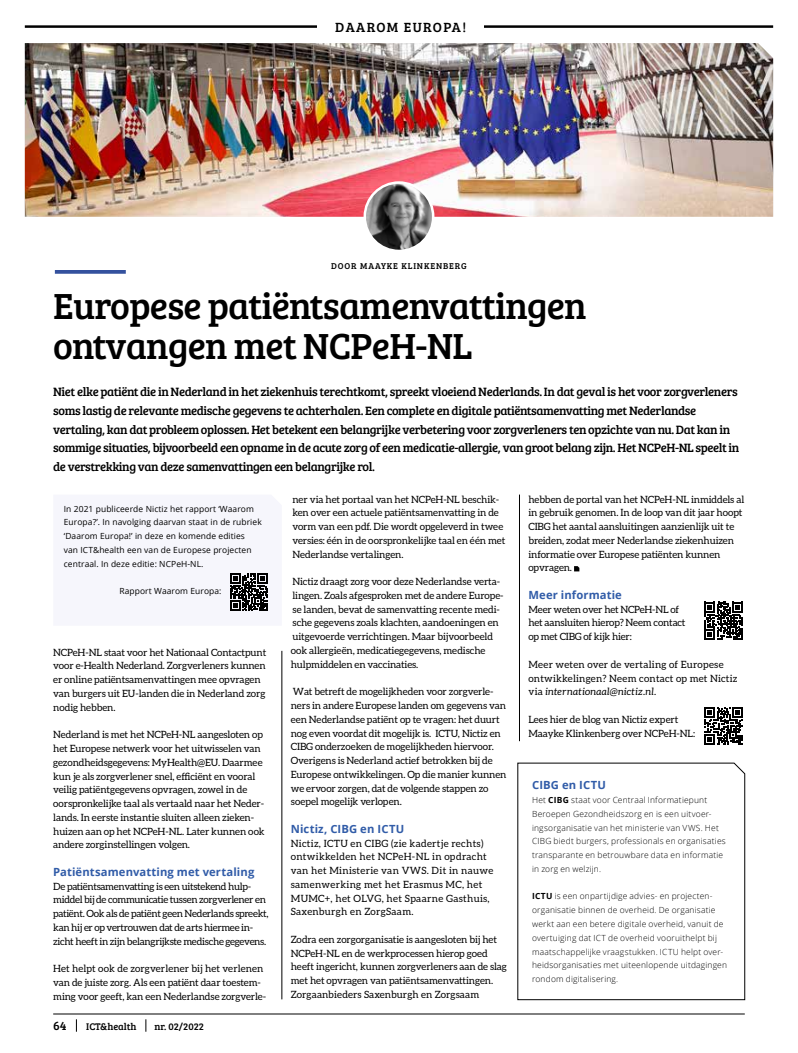
<style>
.page{position:relative;width:798px;height:1053px;background:#fff}
.page>*{position:absolute;margin:0;border:0;box-sizing:border-box;transform-origin:0 0}
.t1{font:37.5px/40px "Bree Serif";letter-spacing:-.02em;color:#000}
.t2{font:13.75px "Bree Serif";letter-spacing:.1em;color:#000}
.t3{font:12.5px/18.8px "Bree Serif";letter-spacing:-.03em;color:#000}
.t4{font:700 11.25px "Open Sans";letter-spacing:.01em;color:#315ca8}
.t5{font:10px/13.8px "Aleo";letter-spacing:-.01em;color:#000}
.t6{font:10px/13.8px "Aleo";letter-spacing:-.03em;color:#000}
.t7{font:10px/13.8px "Aleo";letter-spacing:.03em;color:#000}
.t8{font:10px/13.8px "Aleo";letter-spacing:.02em;color:#000}
.t9{font:10px "Bree Serif";color:#000}
.t10{font:8.75px "Bree Serif";letter-spacing:.1em;color:#000}
.t11{font:300 8.5px/13.8px "Open Sans";letter-spacing:.02em;color:#000}
.t12{font:8.5px/13.8px "Open Sans";letter-spacing:.01em;color:#000}
.s1{font-style:italic}
.s2{font-weight:700}
</style>
<div class="page">
<img style="left:25px;top:43px;width:747px;height:174px">
<hr style="left:432px;top:25px;width:340px;height:3px;background:#000">
<hr style="left:25px;top:25px;width:316px;height:3px;background:#000">
<hr style="left:519px;top:494px;width:1px;height:247px;background:#000">
<div style="left:317px;top:17px;width:167px;height:21px;background:#fff"></div>
<hr style="left:281px;top:650px;width:1px;height:349px;background:#000">
<svg style="left:55px;top:270px;width:71px;height:4px"></svg>
<svg style="left:574px;top:566px;width:5px;height:5px"></svg>
<img style="left:364px;top:182px;width:69px;height:69px;border-radius:34px">
<div style="left:363px;top:181px;width:71px;height:71px;border:2px solid #fff;border-radius:50%"></div>
<svg style="left:230px;top:573px;width:38px;height:38px"></svg>
<svg style="left:517px;top:762px;width:227px;height:237px"></svg>
<hr style="left:53px;top:1013px;width:691px;height:1px;background:#000">
<svg style="left:76px;top:1019px;width:1px;height:12px"></svg>
<svg style="left:146px;top:1019px;width:1px;height:12px"></svg>
<svg style="left:704px;top:602px;width:38px;height:37px"></svg>
<svg style="left:704px;top:707px;width:38px;height:37px"></svg>
<h2 class="t2" style="left:335px;top:17px;width:132px">DAAROM EUROPA!</h2>
<p class="t10" style="left:331px;top:259px;width:137px">DOOR MAAYKE KLINKENBERG</p>
<h1 class="t1" style="left:53px;top:283px;width:535px">Europese patiëntsamenvattingen ontvangen met NCPeH-NL</h1>
<p class="t3" style="left:53px;top:381px;width:687px">Niet elke patiënt die in Nederland in het ziekenhuis terechtkomt, spreekt vloeiend Nederlands. In dat geval is het voor zorgverleners soms lastig de relevante medische gegevens te achterhalen. Een complete en digitale patiëntsamenvatting met Nederlandse vertaling, kan dat probleem oplossen. Het betekent een belangrijke verbetering voor zorgverleners ten opzichte van nu. Dat kan in sommige situaties, bijvoorbeeld een opname in de acute zorg of een medicatie-allergie, van groot belang zijn. Het NCPeH-NL speelt in de verstrekking van deze samenvattingen een belangrijke rol.</p>
<p class="t12" style="left:64px;top:501px;width:199px">In 2021 publiceerde Nictiz het rapport ‘Waarom Europa?’. In navolging daarvan staat in de rubriek ‘Daarom Europa!’ in deze en komende edities<br>van ICT&amp;health een van de Europese projecten centraal. In deze editie: NCPeH-NL.</p>
<p class="t12" style="left:119px;top:584px;width:104px">Rapport Waarom Europa:</p>
<p class="t5" style="left:53px;top:645px;width:214px">NCPeH-NL staat voor het Nationaal Contactpunt voor e-Health Nederland. Zorgverleners kunnen er online patiëntsamenvattingen mee opvragen van burgers uit EU-landen die in Nederland zorg nodig hebben.</p>
<p class="t5" style="left:53px;top:727px;width:213px">Nederland is met het NCPeH-NL aangesloten op het Europese netwerk voor het uitwisselen van gezondheidsgegevens: MyHealth@EU. Daarmee kun je als zorgverlener snel, efficiënt en vooral veilig patiëntgegevens opvragen, zowel in de oorspronkelijke taal als vertaald naar het Neder&shy;lands. In eerste instantie sluiten alleen zieken&shy;huizen aan op het NCPeH-NL. Later kunnen ook andere zorginstellingen volgen.</p>
<p class="t4" style="left:53px;top:863px;width:202px">Patiëntsamenvatting met vertaling</p>
<p class="t6" style="left:53px;top:879px;width:217px">De patiëntsamenvatting is een uitstekend hulp&shy;middel bij de communicatie tussen zorgverlener en patiënt. Ook als de patiënt geen Nederlands spreekt, kan hij er op vertrouwen dat de arts hiermee in&shy;zicht heeft in zijn belangrijkste medische gegevens.</p>
<p class="t5" style="left:53px;top:961px;width:214px">Het helpt ook de zorgverlener bij het verlenen van de juiste zorg. Als een patiënt daar toestem&shy;ming voor geeft, kan een Nederlandse zorgverle-</p>
<p class="t3" style="left:53px;top:1015px;width:15px">64</p>
<p class="t9" style="left:86px;top:1018px;width:52px">ICT&amp;health</p>
<p class="t9" style="left:154px;top:1018px;width:51px">nr. 02/2022</p>
<p class="t5" style="left:292px;top:492px;width:214px">ner via het portaal van het NCPeH-NL beschik&shy;ken over een actuele patiëntsamenvatting in de vorm van een pdf. Die wordt opgeleverd in twee versies: één in de oorspronkelijke taal en één met Nederlandse vertalingen.</p>
<p class="t5" style="left:291px;top:574px;width:214px">Nictiz draagt zorg voor deze Nederlandse verta&shy;lingen. Zoals afgesproken met de andere Europe&shy;se landen, bevat de samenvatting recente medi&shy;sche gegevens zoals klachten, aandoeningen en uitgevoerde verrichtingen. Maar bijvoorbeeld ook allergieën, medicatiegegevens, medische hulpmiddelen en vaccinaties.</p>
<p class="t5" style="left:291px;top:684px;width:217px">Wat betreft de mogelijkheden voor zorgverle&shy;ners in andere Europese landen om gegevens van een Nederlandse patiënt op te vragen: het duurt nog even voordat dit mogelijk is. ICTU, Nictiz en CIBG onderzoeken de mogelijkheden hiervoor.<br>Overigens is Nederland actief betrokken bij de Europese ontwikkelingen. Op die manier kunnen we ervoor zorgen, dat de volgende stappen zo soepel mogelijk verlopen.</p>
<p class="t4" style="left:291px;top:820px;width:115px">Nictiz, CIBG en ICTU</p>
<p class="t7" style="left:291px;top:836px;width:204px">Nictiz, ICTU en CIBG (zie kadertje rechts) ontwikkelden het NCPeH-NL in opdracht van het Ministerie van VWS. Dit in nauwe samenwerking met het Erasmus MC, het MUMC+, het OLVG, het Spaarne Gasthuis, Saxenburgh en ZorgSaam.</p>
<p class="t5" style="left:291px;top:932px;width:218px">Zodra een zorgorganisatie is aangesloten bij het NCPeH-NL en de werkprocessen hierop goed heeft ingericht, kunnen zorgverleners aan de slag met het opvragen van patiëntsamenvattingen.<br>Zorgaanbieders Saxenburgh en Zorgsaam</p>
<p class="t5" style="left:528px;top:492px;width:217px">hebben de portal van het NCPeH-NL inmiddels al in gebruik genomen. In de loop van dit jaar hoopt CIBG het aantal aansluitingen aanzienlijk uit te breiden, zodat meer Nederlandse ziekenhuizen informatie over Europese patiënten kunnen opvragen.</p>
<p class="t4" style="left:528px;top:587px;width:95px">Meer informatie</p>
<p class="t5" style="left:528px;top:602px;width:158px">Meer weten over het NCPeH-NL of het aansluiten hierop? Neem contact op met CIBG of kijk hier:</p>
<p class="t8" style="left:528px;top:657px;width:210px">Meer weten over de vertaling of Europese ontwikkelingen? Neem contact op met Nictiz via <span class="s1">internationaal@nictiz.nl</span>.</p>
<p class="t5" style="left:528px;top:712px;width:168px">Lees hier de blog van Nictiz expert<br>Maayke Klinkenberg over NCPeH-NL:</p>
<p class="t4" style="left:532px;top:777px;width:75px">CIBG en ICTU</p>
<p class="t11" style="left:532px;top:792px;width:195px">Het <span class="s2">CIBG</span> staat voor Centraal Informatiepunt Beroepen Gezondheidszorg en is een uitvoer&shy;ingsorganisatie van het ministerie van VWS. Het CIBG biedt burgers, professionals en organisaties transparante en betrouwbare data en informatie in zorg en welzijn.</p>
<p class="t11" style="left:532px;top:889px;width:196px"><span class="s2">ICTU</span> is een onpartijdige advies- en projecten&shy;organisatie binnen de overheid. De organisatie werkt aan een betere digitale overheid, vanuit de overtuiging dat ICT de overheid vooruithelpt bij maatschappelijke vraagstukken. ICTU helpt over&shy;heidsorganisaties met uiteenlopende uitdagingen rondom digitalisering.</p>
</div>
